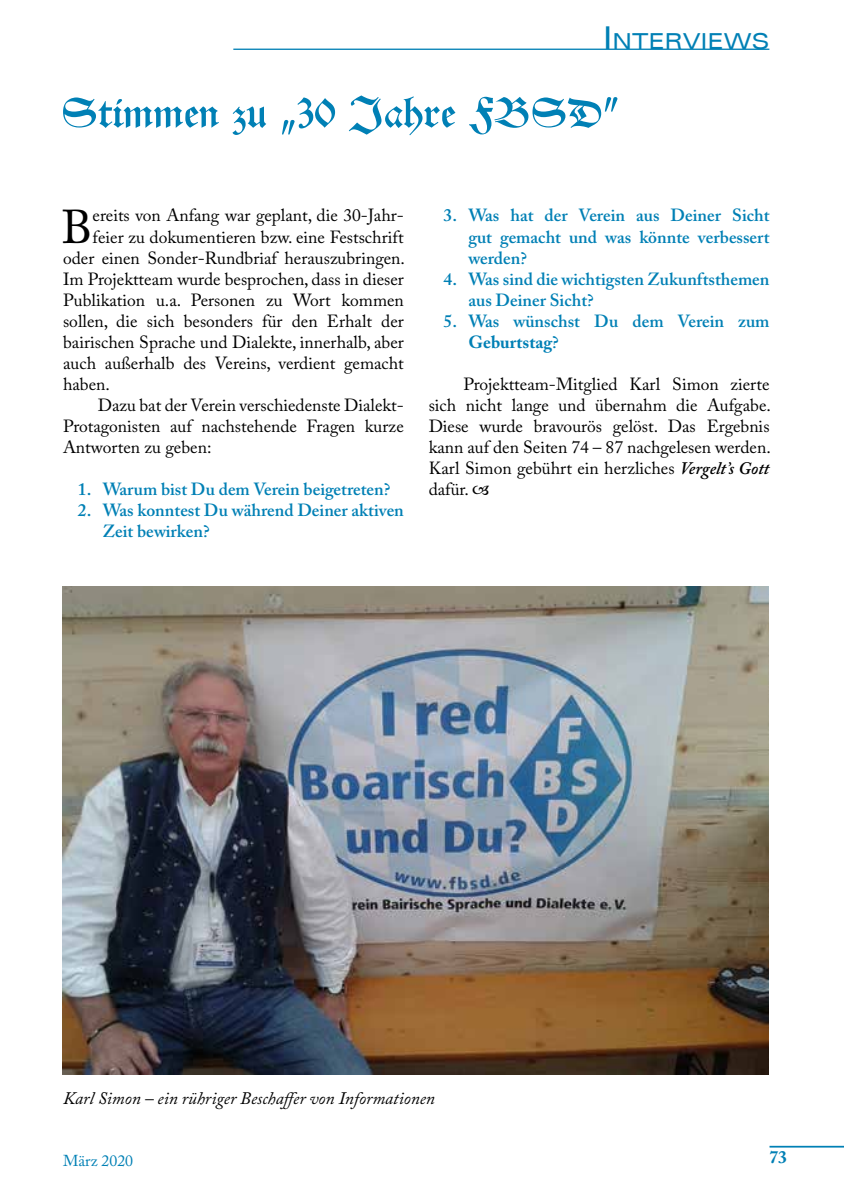
<style>
.page{position:relative;width:844px;height:1191px;background:#fff}
.page>*{position:absolute;margin:0;border:0;box-sizing:border-box;transform-origin:0 0}
.t1{font:47.07px "Adobe Caslon Pro";color:#000}
.t2{font:expanded 22.05px "Univers";color:#0080b5}
.t3{font:17.5px/21px "Adobe Caslon Pro";color:#000;text-align:justify}
.t4{font:600 17.5px/21px "Adobe Caslon Pro";color:#0080b5}
.t5{font:italic 17.5px "Adobe Caslon Pro";color:#000}
.t6{font:700 17.5px "Adobe Caslon Pro";color:#0080b5}
.t7{font:15.75px "Adobe Caslon Pro";color:#0080b5}
.s1{font-size:31.5px}
.s2{font-weight:700}
.s3{font-weight:600;font-style:italic}
</style>
<div class="page">
<hr style="left:769px;top:1145px;width:74px;height:2px;background:#0080b5">
<hr style="left:233px;top:49px;width:536px;height:1px;background:#0080b5">
<img style="left:62px;top:586px;width:706px;height:488px">
<svg style="left:63px;top:95px;width:554px;height:40px"></svg>
<p class="t2" style="left:603px;top:28px;width:167px"><span class="s1">I</span>NTERVIEWS</p>
<h1 class="t1" style="left:62px;top:199px;width:33px">B</h1>
<p class="t3" style="left:93px;top:205px;width:312px">ereits von Anfang war geplant, die 30-Jahr-</p>
<p class="t3" style="left:93px;top:226px;width:312px">feier zu dokumentieren bzw. eine Festschrift</p>
<p class="t3" style="left:63px;top:247px;width:343px">oder einen Sonder-Rundbriaf herauszubringen.</p>
<p class="t3" style="left:63px;top:268px;width:342px">Im Projektteam wurde besprochen, dass in dieser</p>
<p class="t3" style="left:63px;top:289px;width:342px">Publikation u.a. Personen zu Wort kommen</p>
<p class="t3" style="left:63px;top:310px;width:342px">sollen, die sich besonders für den Erhalt der</p>
<p class="t3" style="left:63px;top:331px;width:342px">bairischen Sprache und Dialekte, innerhalb, aber</p>
<p class="t3" style="left:63px;top:352px;width:342px">auch außerhalb des Vereins, verdient gemacht</p>
<p class="t3" style="left:63px;top:373px;width:48px">haben.</p>
<p class="t3" style="left:98px;top:394px;width:307px">Dazu bat der Verein verschiedenste Dialekt-</p>
<p class="t3" style="left:63px;top:415px;width:342px">Protagonisten auf nachstehende Fragen kurze</p>
<p class="t3" style="left:63px;top:436px;width:150px">Antworten zu geben:</p>
<p class="t4" style="left:78px;top:478px;width:314px">1. Warum bist Du dem Verein beigetreten?</p>
<p class="t4" style="left:103px;top:499px;width:302px;text-indent:-25px">2. Was konntest Du während Deiner aktiven<br>Zeit bewirken?</p>
<p class="t4" style="left:468px;top:205px;width:302px;text-align:justify;text-indent:-25px">3. Was hat der Verein aus Deiner Sicht gut gemacht und was könnte verbessert werden?</p>
<p class="t4" style="left:468px;top:268px;width:302px;text-indent:-25px">4. Was sind die wichtigsten Zukunftsthemen aus Deiner Sicht?</p>
<p class="t4" style="left:468px;top:310px;width:302px;text-indent:-25px">5. Was wünschst Du dem Verein zum<br><span class="s2">Geburtstag</span>?</p>
<p class="t3" style="left:428px;top:373px;width:343px;text-indent:35px">Projektteam-Mitglied Karl Simon zierte sich nicht lange und übernahm die Aufgabe.<br>Diese wurde bravourös gelöst. Das Ergebnis kann auf den Seiten 74 – 87 nachgelesen werden.<br>Karl Simon gebührt ein herzliches <span class="s3">Vergelt’s Gott </span>dafür.</p>
<p class="t5" style="left:63px;top:1087px;width:373px">Karl Simon – ein rühriger Beschaffer von Informationen</p>
<p class="t7" style="left:63px;top:1151px;width:72px">März 2020</p>
<p class="t6" style="left:769px;top:1146px;width:19px">73</p>
</div>
